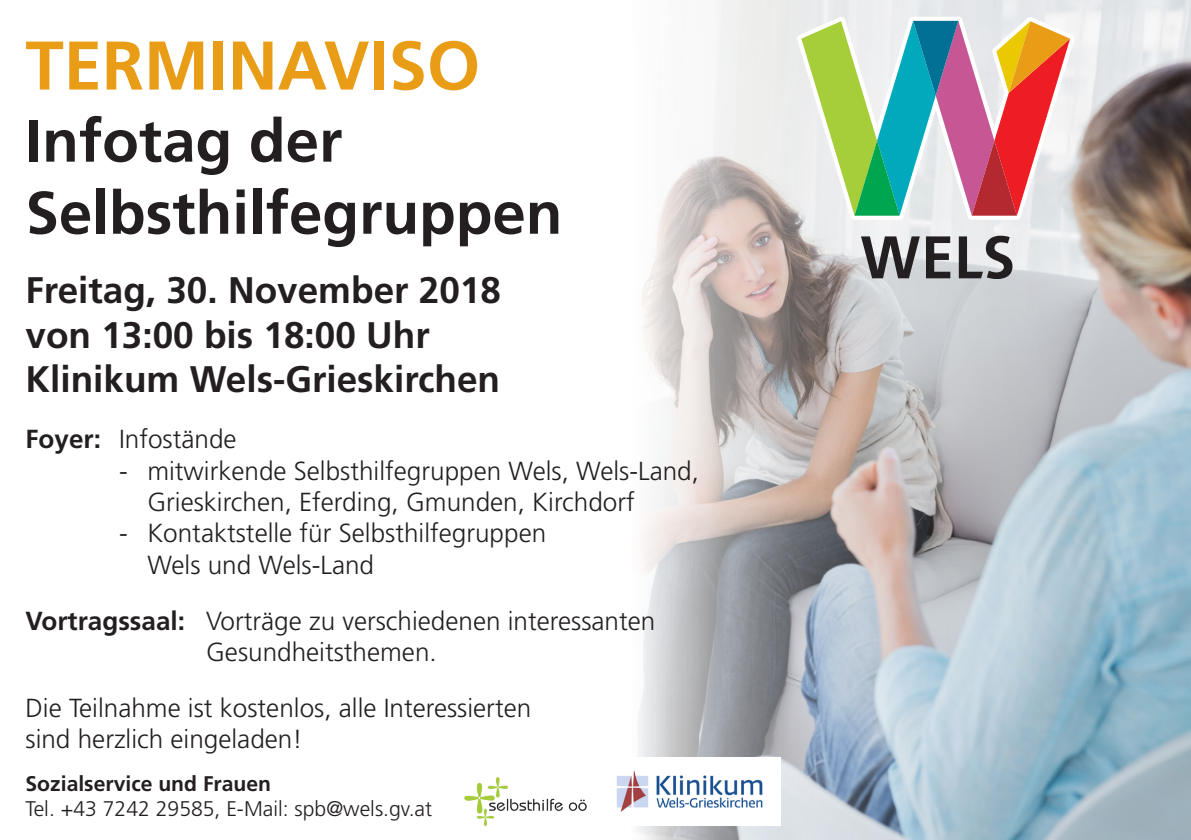
<style>
.page{position:relative;width:1191px;height:840px;background:#fff}
.page>*{position:absolute;margin:0;border:0;box-sizing:border-box;transform-origin:0 0}
.t1{font:700 68.8px "Frutiger LT Std";color:#e99d17}
.t2{font:700 60px "Frutiger LT Std";color:#231f20}
.t3{font:700 37px "Frutiger LT Std";color:#231f20}
.t4{font:300 26px "Frutiger LT Std";color:#231f20}
.t5{font:300 21.2px "Frutiger LT Std";color:#231f20}
.t6{font:700 21.2px "Frutiger LT Std";color:#231f20}
.s1{font-weight:700}
</style>
<div class="page">
<img style="left:638px;top:0;width:553px;height:839px">
<svg style="left:797px;top:17px;width:277px;height:203px;fill:#ececee"></svg>
<svg style="left:861px;top:235px;width:151px;height:44px;background:#8e8d8f"></svg>
<svg style="left:801px;top:21px;width:269px;height:194px"></svg>
<img style="left:464px;top:777px;width:123px;height:48px">
<img style="left:616px;top:756px;width:164px;height:69px">
<p class="t1" style="left:26px;top:25px;width:456px">TERMINAVISO</p>
<p class="t2" style="left:26px;top:105px;width:318px">Infotag der</p>
<p class="t2" style="left:26px;top:177px;width:538px">Selbsthilfegruppen</p>
<p class="t3" style="left:26px;top:268px;width:477px">Freitag, 30. November 2018</p>
<p class="t3" style="left:26px;top:313px;width:406px">von 13:00 bis 18:00 Uhr</p>
<p class="t3" style="left:26px;top:357px;width:476px">Klinikum Wels-Grieskirchen</p>
<p class="t4" style="left:26px;top:424px;width:212px"><span class="s1">Foyer:</span> Infostände</p>
<p class="t4" style="left:119px;top:455px;width:581px">- mitwirkende Selbsthilfegruppen Wels, Wels-Land,</p>
<p class="t4" style="left:147px;top:487px;width:489px">Grieskirchen, Eferding, Gmunden, Kirchdorf</p>
<p class="t4" style="left:119px;top:518px;width:429px">- Kontaktstelle für Selbsthilfegruppen</p>
<p class="t4" style="left:147px;top:549px;width:228px">Wels und Wels-Land</p>
<p class="t4" style="left:26px;top:605px;width:631px"><span class="s1">Vortragssaal:</span> Vorträge zu verschiedenen interessanten</p>
<p class="t4" style="left:206px;top:636px;width:232px">Gesundheitsthemen.</p>
<p class="t4" style="left:26px;top:692px;width:507px">Die Teilnahme ist kostenlos, alle Interessierten</p>
<p class="t4" style="left:26px;top:724px;width:278px">sind herzlich eingeladen!</p>
<p class="t6" style="left:26px;top:770px;width:247px">Sozialservice und Frauen</p>
<p class="t5" style="left:26px;top:796px;width:408px">Tel. +43 7242 29585, E-Mail: spb@wels.gv.at</p>
</div>
